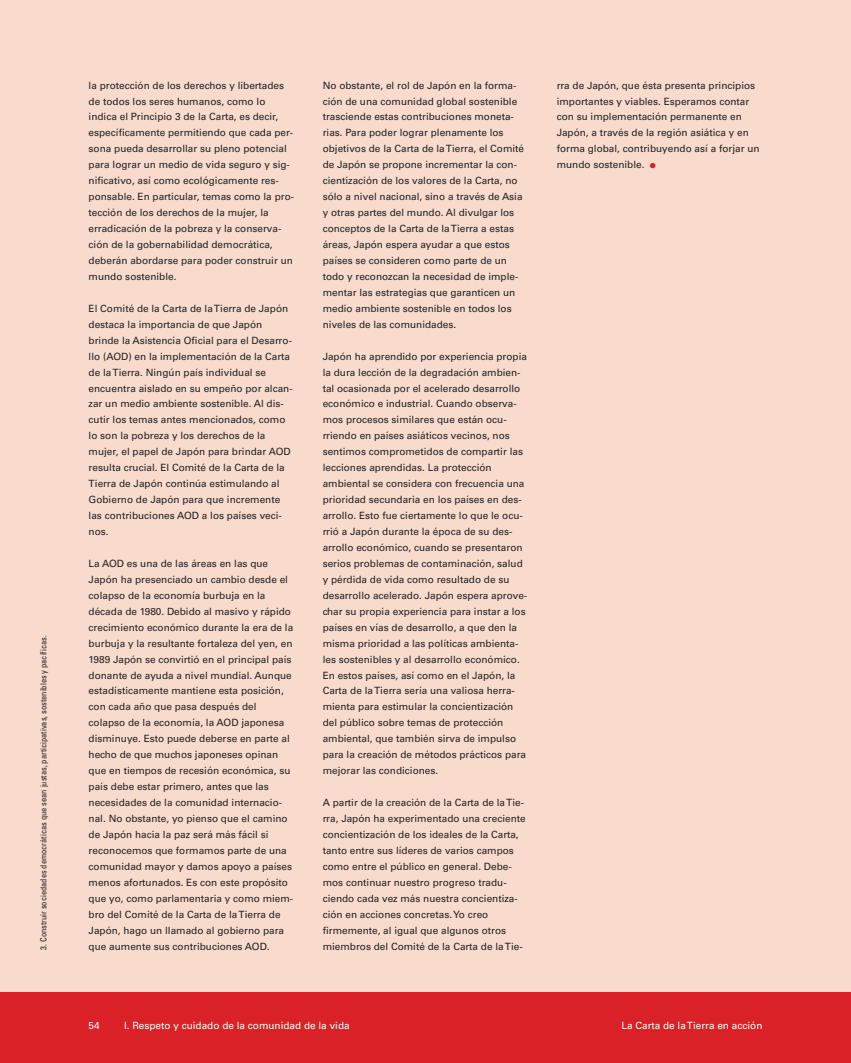
<style>
.page{position:relative;width:851px;height:1063px;background:#fff}
.page>*{position:absolute;margin:0;border:0;box-sizing:border-box;transform-origin:0 0}
.t1{font:10px/16px "Univers";color:#231f20}
.t2{font:10px "Univers";color:#fff}
.t3{font:condensed 8.5px "Univers";color:#231f20}
.s1{font-size:15px;color:#da2128}
</style>
<div class="page">
<div style="left:0;top:0;width:850px;height:1063px;background:#f9dbce"></div>
<div style="left:0;top:992px;width:850px;height:71px;background:#da2128"></div>
<p class="t3" style="left:40px;top:950px;width:316px;rotate:-90deg">3. Construir sociedades democráticas que sean justas, participativas, sostenibles y pacíficas.</p>
<p class="t1" style="left:89px;top:78px;width:207px">la protección de los derechos y libertades de todos los seres humanos, como lo indica el Principio 3 de la Carta, es decir, específicamente permitiendo que cada per&shy;sona pueda desarrollar su pleno potencial para lograr un medio de vida seguro y sig&shy;nificativo, así como ecológicamente res&shy;ponsable. En particular, temas como la pro&shy;tección de los derechos de la mujer, la erradicación de la pobreza y la conserva&shy;ción de la gobernabilidad democrática, deberán abordarse para poder construir un mundo sostenible.</p>
<p class="t1" style="left:89px;top:301px;width:205px">El Comité de la Carta de la Tierra de Japón destaca la importancia de que Japón brinde la Asistencia Oficial para el Desarro&shy;llo (AOD) en la implementación de la Carta de la Tierra. Ningún país individual se encuentra aislado en su empeño por alcan&shy;zar un medio ambiente sostenible. Al dis&shy;cutir los temas antes mencionados, como lo son la pobreza y los derechos de la mujer, el papel de Japón para brindar AOD resulta crucial. El Comité de la Carta de la Tierra de Japón continúa estimulando al Gobierno de Japón para que incremente las contribuciones AOD a los países veci&shy;nos.</p>
<p class="t1" style="left:89px;top:556px;width:206px">La AOD es una de las áreas en las que Japón ha presenciado un cambio desde el colapso de la economía burbuja en la década de 1980. Debido al masivo y rápido crecimiento económico durante la era de la burbuja y la resultante fortaleza del yen, en 1989 Japón se convirtió en el principal país donante de ayuda a nivel mundial. Aunque estadísticamente mantiene esta posición, con cada año que pasa después del colapso de la economía, la AOD japonesa disminuye. Esto puede deberse en parte al hecho de que muchos japoneses opinan que en tiempos de recesión económica, su país debe estar primero, antes que las necesidades de la comunidad internacio&shy;nal. No obstante, yo pienso que el camino de Japón hacia la paz será más fácil si reconocemos que formamos parte de una comunidad mayor y damos apoyo a países menos afortunados. Es con este propósito que yo, como parlamentaria y como miem&shy;bro del Comité de la Carta de la Tierra de Japón, hago un llamado al gobierno para que aumente sus contribuciones AOD.</p>
<p class="t1" style="left:322px;top:78px;width:203px">No obstante, el rol de Japón en la forma&shy;ción de una comunidad global sostenible trasciende estas contribuciones moneta&shy;rias. Para poder lograr plenamente los objetivos de la Carta de la Tierra, el Comité de Japón se propone incrementar la con&shy;cientización de los valores de la Carta, no sólo a nivel nacional, sino a través de Asia y otras partes del mundo. Al divulgar los conceptos de la Carta de la Tierra a estas áreas, Japón espera ayudar a que estos países se consideren como parte de un todo y reconozcan la necesidad de imple&shy;mentar las estrategias que garanticen un medio ambiente sostenible en todos los niveles de las comunidades.</p>
<p class="t1" style="left:322px;top:349px;width:206px">Japón ha aprendido por experiencia propia la dura lección de la degradación ambien&shy;tal ocasionada por el acelerado desarrollo económico e industrial. Cuando observa&shy;mos procesos similares que están ocu&shy;rriendo en países asiáticos vecinos, nos sentimos comprometidos de compartir las lecciones aprendidas. La protección ambiental se considera con frecuencia una prioridad secundaria en los países en des&shy;arrollo. Esto fue ciertamente lo que le ocu&shy;rrió a Japón durante la época de su des&shy;arrollo económico, cuando se presentaron serios problemas de contaminación, salud y pérdida de vida como resultado de su desarrollo acelerado. Japón espera aprove&shy;char su propia experiencia para instar a los países en vías de desarrollo, a que den la misma prioridad a las políticas ambienta&shy;les sostenibles y al desarrollo económico.<br>En estos países, así como en el Japón, la Carta de la Tierra sería una valiosa herra&shy;mienta para estimular la concientización del público sobre temas de protección ambiental, que también sirva de impulso para la creación de métodos prácticos para mejorar las condiciones.</p>
<p class="t1" style="left:322px;top:795px;width:204px">A partir de la creación de la Carta de la Tie&shy;rra, Japón ha experimentado una creciente concientización de los ideales de la Carta, tanto entre sus líderes de varios campos como entre el público en general. Debe&shy;mos continuar nuestro progreso tradu&shy;ciendo cada vez más nuestra concientiza&shy;ción en acciones concretas. Yo creo firmemente, al igual que algunos otros miembros del Comité de la Carta de la Tie-</p>
<p class="t1" style="left:556px;top:78px;width:204px">rra de Japón, que ésta presenta principios importantes y viables. Esperamos contar con su implementación permanente en Japón, a través de la región asiática y en forma global, contribuyendo así a forjar un mundo sostenible. <span class="s1">•</span></p>
<p class="t2" style="left:89px;top:1022px;width:13px">54</p>
<p class="t2" style="left:124px;top:1022px;width:227px">I. Respeto y cuidado de la comunidad de la vida</p>
<p class="t2" style="left:621px;top:1022px;width:142px">La Carta de la Tierra en acción</p>
</div>
